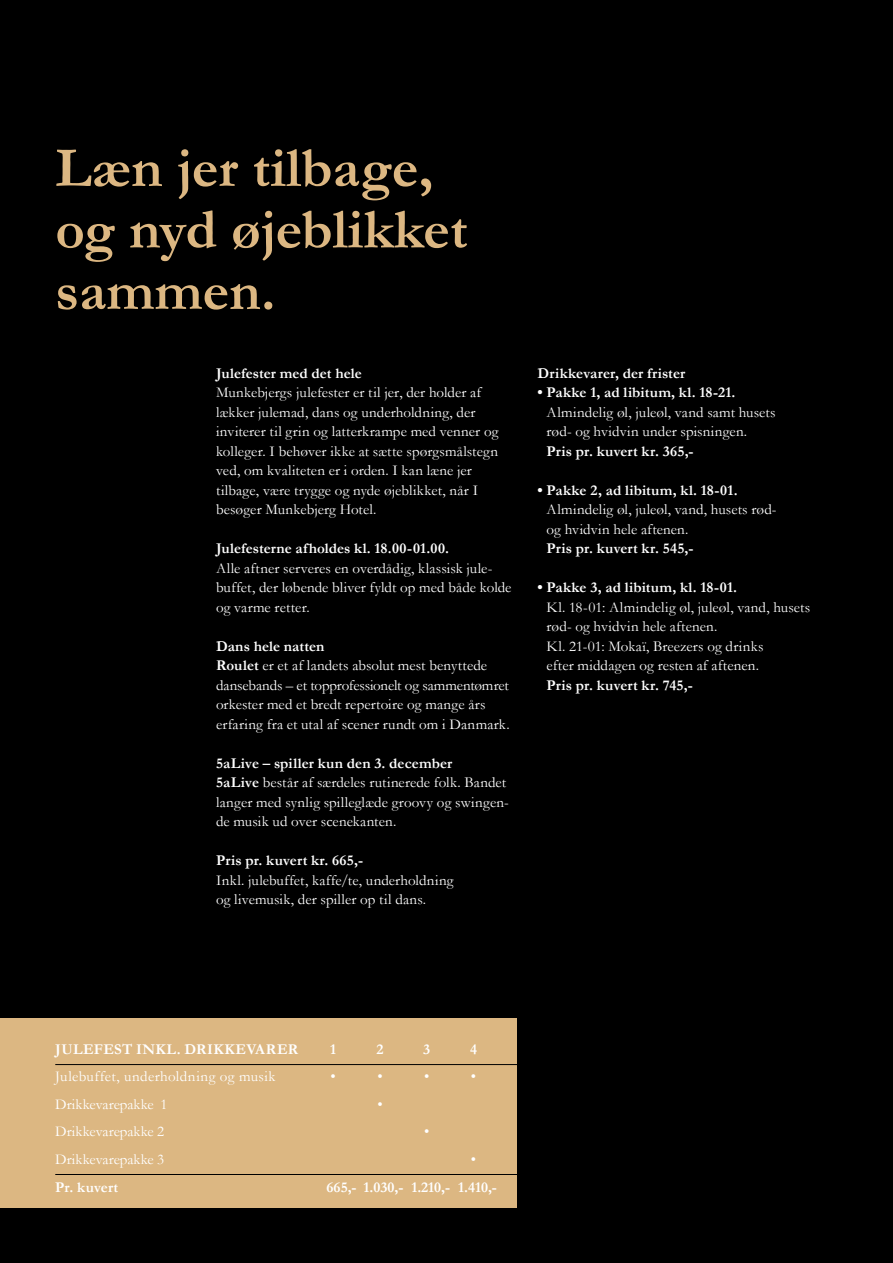
<style>
.page{position:relative;width:893px;height:1263px;background:#000}
.page>*{position:absolute;margin:0;border:0;box-sizing:border-box;transform-origin:0 0}
.t1{font:700 57px/61.5px "Garamond";color:#dcb782}
.t2{font:15px/19.5px "Garamond";letter-spacing:.01em;color:#fff}
.t3{font:700 15px "Garamond";letter-spacing:.01em;color:#fff}
.s1{font-weight:700}
</style>
<div class="page">
<div style="left:0;top:1018px;width:516px;height:190px;background:#dcb782"></div>
<hr style="left:55px;top:1064px;width:466px;height:1px;background:#000">
<hr style="left:55px;top:1174px;width:466px;height:1px;background:#000">
<h1 class="t1" style="left:55px;top:138px;width:414px">Læn jer tilbage, og nyd øjeblikket sammen.</h1>
<p class="t3" style="left:216px;top:363px;width:147px">Julefester med det hele</p>
<p class="t2" style="left:216px;top:382px;width:284px">Munkebjergs julefester er til jer, der holder af lækker julemad, dans og underholdning, der inviterer til grin og latterkrampe med venner og kolleger. I behøver ikke at sætte spørgsmålstegn ved, om kvaliteten er i orden. I kan læne jer tilbage, være trygge og nyde øjeblikket, når I besøger Munkebjerg Hotel.</p>
<p class="t3" style="left:216px;top:538px;width:235px">Julefesterne afholdes kl. 18.00-01.00.</p>
<p class="t2" style="left:216px;top:558px;width:297px">Alle aftner serveres en overdådig, klassisk jule&shy;buffet, der løbende bliver fyldt op med både kolde og varme retter.</p>
<p class="t2" style="left:216px;top:636px;width:295px"><span class="s1">Dans hele natten<br>Roulet</span> er et af landets absolut mest benyttede dansebands – et topprofessionelt og sammentømret orkester med et bredt repertoire og mange års erfaring fra et utal af scener rundt om i Danmark.</p>
<p class="t2" style="left:216px;top:753px;width:294px"><span class="s1">5aLive – spiller kun den 3. december<br>5aLive</span> består af særdeles rutinerede folk. Bandet langer med synlig spilleglæde groovy og swingen&shy;de musik ud over scenekanten.</p>
<p class="t3" style="left:216px;top:850px;width:148px">Pris pr. kuvert kr. 665,-</p>
<p class="t2" style="left:216px;top:870px;width:239px">Inkl. julebuffet, kaffe/te, underholdning og livemusik, der spiller op til dans.</p>
<p class="t3" style="left:537px;top:363px;width:149px">Drikkevarer, der frister</p>
<p class="t3" style="left:537px;top:382px;width:199px">• Pakke 1, ad libitum, kl. 18-21.</p>
<p class="t2" style="left:547px;top:402px;width:231px">Almindelig øl, juleøl, vand samt husets rød- og hvidvin under spisningen.</p>
<p class="t3" style="left:547px;top:441px;width:148px">Pris pr. kuvert kr. 365,-</p>
<p class="t3" style="left:537px;top:480px;width:202px">• Pakke 2, ad libitum, kl. 18-01.</p>
<p class="t2" style="left:547px;top:499px;width:232px">Almindelig øl, juleøl, vand, husets rød&shy;og hvidvin hele aftenen.</p>
<p class="t3" style="left:547px;top:538px;width:148px">Pris pr. kuvert kr. 545,-</p>
<p class="t3" style="left:537px;top:577px;width:201px">• Pakke 3, ad libitum, kl. 18-01.</p>
<p class="t2" style="left:547px;top:597px;width:265px">Kl. 18-01: Almindelig øl, juleøl, vand, husets rød- og hvidvin hele aftenen.<br>Kl. 21-01: Mokaï, Breezers og drinks<br>efter middagen og resten af aftenen.</p>
<p class="t3" style="left:547px;top:675px;width:148px">Pris pr. kuvert kr. 745,-</p>
<p class="t3" style="left:55px;top:1038px;width:244px">JULEFEST INKL. DRIKKEVARER</p>
<p class="t3" style="left:330px;top:1038px;width:7px">1</p>
<p class="t3" style="left:376px;top:1038px;width:9px">2</p>
<p class="t3" style="left:423px;top:1038px;width:9px">3</p>
<p class="t3" style="left:470px;top:1038px;width:9px">4</p>
<p class="t2" style="left:55px;top:1066px;width:222px">Julebuffet, underholdning og musik</p>
<p class="t2" style="left:331px;top:1066px;width:7px">•</p>
<p class="t2" style="left:377px;top:1066px;width:7px">•</p>
<p class="t2" style="left:424px;top:1066px;width:7px">•</p>
<p class="t2" style="left:471px;top:1066px;width:7px">•</p>
<p class="t2" style="left:55px;top:1094px;width:114px">Drikkevarepakke 1</p>
<p class="t2" style="left:377px;top:1094px;width:7px">•</p>
<p class="t2" style="left:55px;top:1121px;width:110px">Drikkevarepakke 2</p>
<p class="t2" style="left:424px;top:1121px;width:7px">•</p>
<p class="t2" style="left:55px;top:1149px;width:110px">Drikkevarepakke 3</p>
<p class="t2" style="left:471px;top:1149px;width:7px">•</p>
<p class="t3" style="left:55px;top:1177px;width:65px">Pr. kuvert</p>
<p class="t3" style="left:327px;top:1177px;width:172px">665,- 1.030,- 1.210,- 1.410,-</p>
</div>
